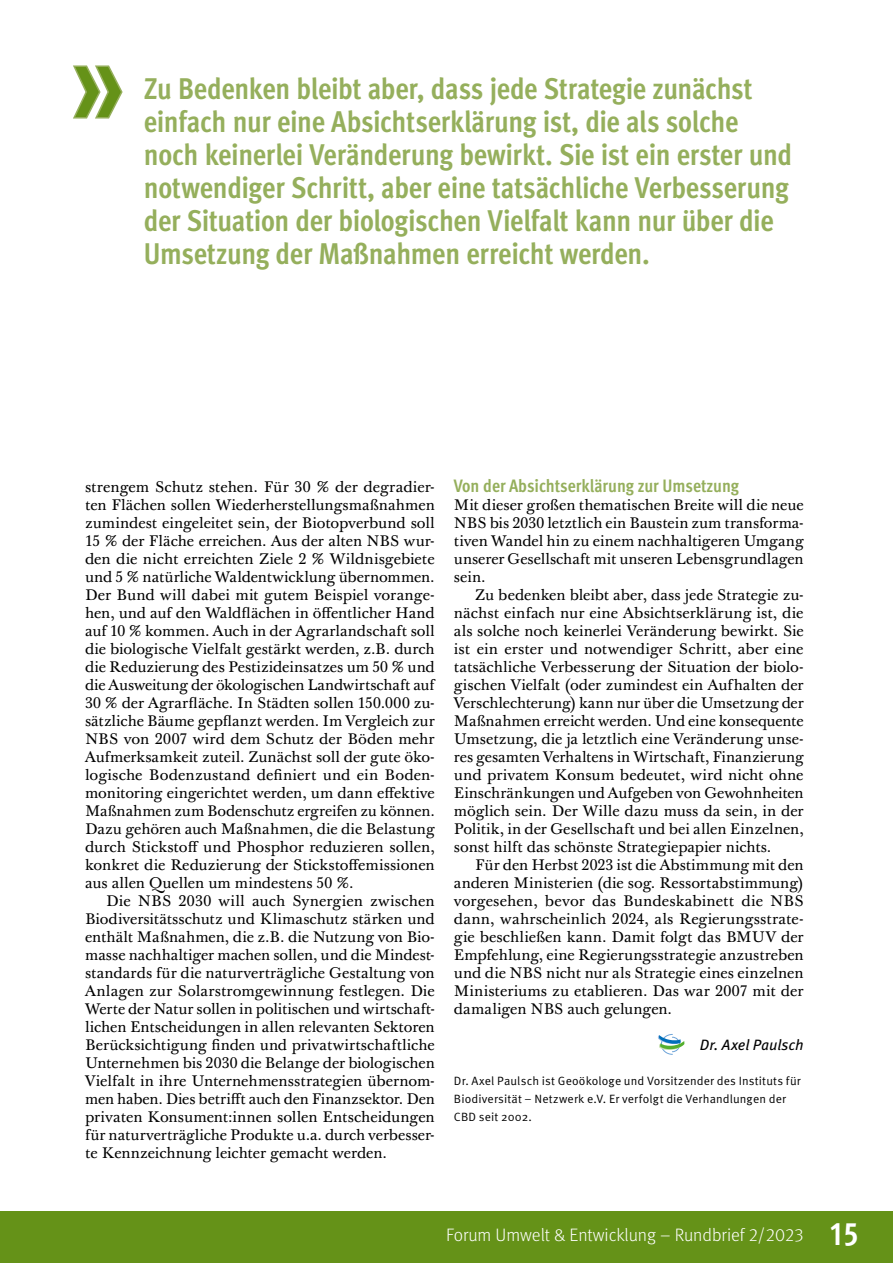
<style>
.page{position:relative;width:893px;height:1263px;background:#fff}
.page>*{position:absolute;margin:0;border:0;box-sizing:border-box;transform-origin:0 0}
.t1{font:700 condensed 30px/33px "Meta Pro";letter-spacing:-.015em;color:#95af5c}
.t2{font:300 18px "Meta Pro";color:#fff}
.t3{font:700 condensed 18px "Meta Pro";color:#95af5c}
.t4{font:15px/18px "Baskerville 10 Pro";letter-spacing:-.005em;color:#000;text-align:justify}
.t5{font:italic 15px "Meta Pro";letter-spacing:-.005em;color:#000}
.t6{font:12px/18px "Meta Pro Norm";letter-spacing:.01em;color:#000}
.s1{font-weight:700;font-stretch:condensed;font-size:33px}
</style>
<div class="page">
<svg style="left:658px;top:1034px;width:26px;height:21px"></svg>
<svg style="left:73px;top:65px;width:50px;height:54px"></svg>
<div style="left:0;top:1212px;width:893px;height:51px;background:#659218"></div>
<p class="t1" style="left:144px;top:70px;width:650px">Zu Bedenken bleibt aber, dass jede Strategie zunächst einfach nur eine Absichtserklärung ist, die als solche noch keinerlei Veränderung bewirkt. Sie ist ein erster und notwendiger Schritt, aber eine tatsächliche Verbesserung der Situation der biologischen Vielfalt kann nur über die Umsetzung der Maßnahmen erreicht werden.</p>
<p class="t4" style="left:85px;top:478px;width:351px">strengem Schutz stehen. Für 30 % der degradier&shy;ten Flächen sollen Wiederherstellungsmaßnahmen zumindest eingeleitet sein, der Biotopverbund soll 15 % der Fläche erreichen. Aus der alten NBS wur&shy;den die nicht erreichten Ziele 2 % Wildnisgebiete und 5 % natürliche Waldentwicklung übernommen.<br>Der Bund will dabei mit gutem Beispiel vorange&shy;hen, und auf den Waldflächen in öffentlicher Hand auf 10 % kommen. Auch in der Agrarlandschaft soll die biologische Vielfalt gestärkt werden, z.B. durch die Reduzierung des Pestizideinsatzes um 50 % und die Ausweitung der ökologischen Landwirtschaft auf 30 % der Agrarfläche. In Städten sollen 150.000 zu&shy;sätzliche Bäume gepflanzt werden. Im Vergleich zur NBS von 2007 wird dem Schutz der Böden mehr Aufmerksamkeit zuteil. Zunächst soll der gute öko&shy;logische Bodenzustand definiert und ein Boden&shy;monitoring eingerichtet werden, um dann effektive Maßnahmen zum Bodenschutz ergreifen zu können.<br>Dazu gehören auch Maßnahmen, die die Belastung durch Stickstoff und Phosphor reduzieren sollen, konkret die Reduzierung der Stickstoffemissionen aus allen Quellen um mindestens 50 %.</p>
<p class="t4" style="left:85px;top:892px;width:351px;text-indent:21px">Die NBS 2030 will auch Synergien zwischen Biodiversitätsschutz und Klimaschutz stärken und enthält Maßnahmen, die z.B. die Nutzung von Bio&shy;masse nachhaltiger machen sollen, und die Mindest&shy;standards für die naturverträgliche Gestaltung von Anlagen zur Solarstromgewinnung festlegen. Die Werte der Natur sollen in politischen und wirtschaft&shy;lichen Entscheidungen in allen relevanten Sektoren Berücksichtigung finden und privatwirtschaftliche Unternehmen bis 2030 die Belange der biologischen Vielfalt in ihre Unternehmensstrategien übernom&shy;men haben. Dies betrifft auch den Finanzsektor. Den privaten Konsument:innen sollen Entscheidungen für naturverträgliche Produkte u.a. durch verbesser&shy;te Kennzeichnung leichter gemacht werden.</p>
<p class="t3" style="left:454px;top:471px;width:287px">Von der Absichtserklärung zur Umsetzung</p>
<p class="t4" style="left:454px;top:496px;width:351px">Mit dieser großen thematischen Breite will die neue NBS bis 2030 letztlich ein Baustein zum transforma&shy;tiven Wandel hin zu einem nachhaltigeren Umgang unserer Gesellschaft mit unseren Lebensgrundlagen sein.</p>
<p class="t4" style="left:454px;top:586px;width:351px;text-indent:21px">Zu bedenken bleibt aber, dass jede Strategie zu&shy;nächst einfach nur eine Absichtserklärung ist, die als solche noch keinerlei Veränderung bewirkt. Sie ist ein erster und notwendiger Schritt, aber eine tatsächliche Verbesserung der Situation der biolo&shy;gischen Vielfalt (oder zumindest ein Aufhalten der Verschlechterung) kann nur über die Umsetzung der Maßnahmen erreicht werden. Und eine konsequente Umsetzung, die ja letztlich eine Veränderung unse&shy;res gesamten Verhaltens in Wirtschaft, Finanzierung und privatem Konsum bedeutet, wird nicht ohne Einschränkungen und Aufgeben von Gewohnheiten möglich sein. Der Wille dazu muss da sein, in der Politik, in der Gesellschaft und bei allen Einzelnen, sonst hilft das schönste Strategiepapier nichts.</p>
<p class="t4" style="left:454px;top:856px;width:351px;text-indent:21px">Für den Herbst 2023 ist die Abstimmung mit den anderen Ministerien (die sog. Ressortabstimmung) vorgesehen, bevor das Bundeskabinett die NBS dann, wahrscheinlich 2024, als Regierungsstrate&shy;gie beschließen kann. Damit folgt das BMUV der Empfehlung, eine Regierungsstrategie anzustreben und die NBS nicht nur als Strategie eines einzelnen Ministeriums zu etablieren. Das war 2007 mit der damaligen NBS auch gelungen.</p>
<p class="t5" style="left:700px;top:1033px;width:105px">Dr. Axel Paulsch</p>
<p class="t6" style="left:454px;top:1071px;width:348px">Dr. Axel Paulsch ist Geoökologe und Vorsitzender des Instituts für<br>Biodiversität – Netzwerk e.V. Er verfolgt die Verhandlungen der<br>CBD seit 2002.</p>
<p class="t2" style="left:446px;top:1222px;width:415px">Forum Umwelt &amp; Entwicklung – Rundbrief 2/2023 <span class="s1">15</span></p>
</div>
